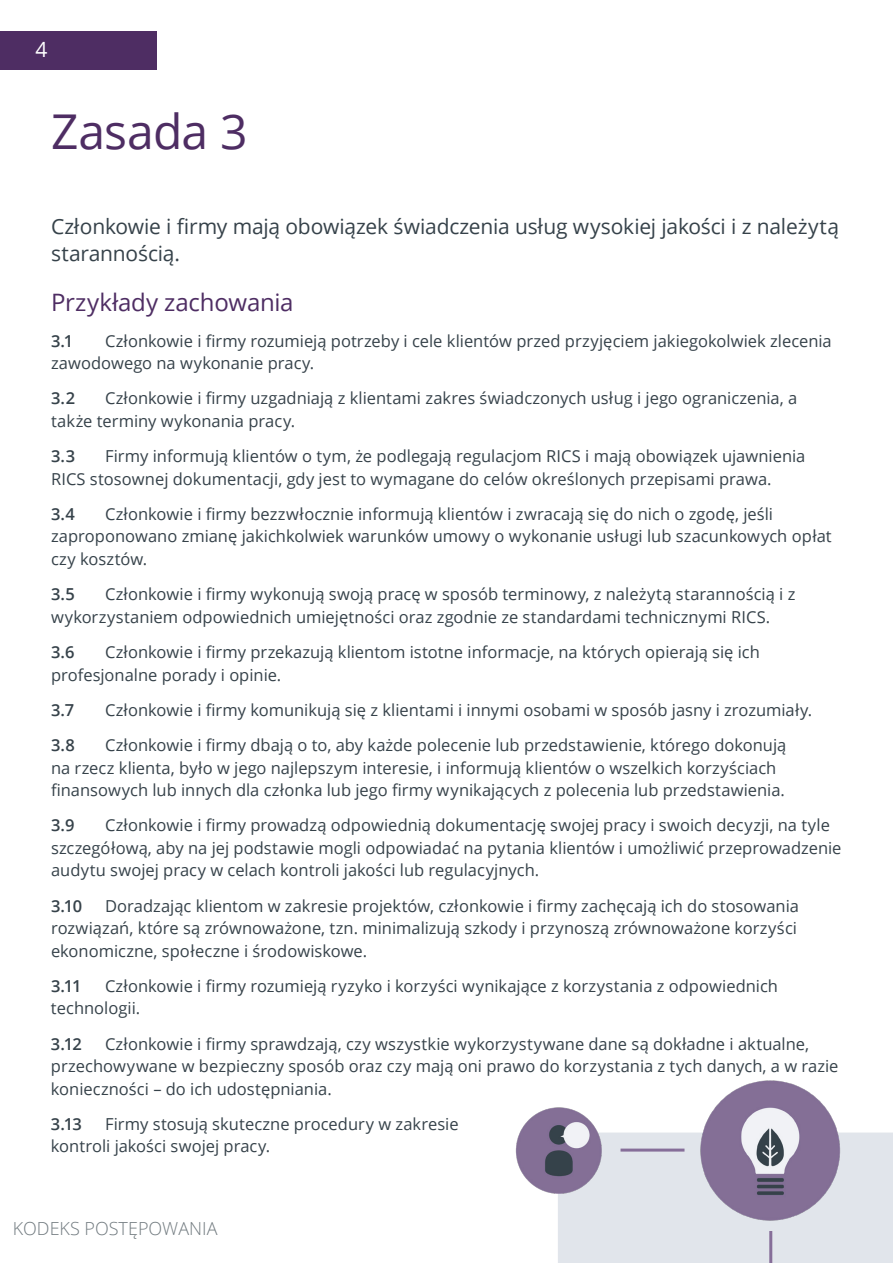
<style>
.page{position:relative;width:893px;height:1263px;background:#fff}
.page>*{position:absolute;margin:0;border:0;box-sizing:border-box;transform-origin:0 0}
.t1{font:48px "Open Sans";letter-spacing:-.015em;color:#4e2d63}
.t2{font:24px "Open Sans";letter-spacing:-.01em;color:#4e2d63}
.t3{font:21px/27px "Open Sans";letter-spacing:-.01em;color:#36424a}
.t4{font:300 18px "Open Sans";color:#727b80}
.t5{font:16.5px/22.5px "Open Sans";color:#36424a}
.t6{font:600 16.5px "Open Sans";letter-spacing:-.045em;color:#36424a}
.t7{font:13.5px "Open Sans";color:#fff}
.s1{font-size:21px}
</style>
<div class="page">
<div style="left:0;top:31px;width:157px;height:39px;background:#4e2d63"></div>
<div style="left:559px;top:1133px;width:333px;height:129px;background:#e1e5eb"></div>
<div style="left:558px;top:1132px;width:335px;height:131px;border:2px solid #e1e5eb"></div>
<img style="left:700px;top:1080px;width:142px;height:140px">
<hr style="left:620px;top:1148px;width:64px;height:3px;background:#866e99">
<img style="left:515px;top:1107px;width:87px;height:86px">
<hr style="left:769px;top:1231px;width:3px;height:32px;background:#866e99">
<p class="t7" style="left:35px;top:42px;width:14px">I P<span class="s1">4</span></p>
<h1 class="t1" style="left:51px;top:99px;width:198px">Zasada 3</h1>
<p class="t3" style="left:51px;top:212px;width:789px">Członkowie i firmy mają obowiązek świadczenia usług wysokiej jakości i z należytą starannością.</p>
<h2 class="t2" style="left:51px;top:286px;width:244px">Przykłady zachowania</h2>
<p class="t6" style="left:51px;top:329px;width:24px">3.1</p>
<p class="t5" style="left:51px;top:329px;width:782px;text-indent:54px">Członkowie i firmy rozumieją potrzeby i cele klientów przed przyjęciem jakiegokolwiek zlecenia zawodowego na wykonanie pracy.</p>
<p class="t6" style="left:51px;top:387px;width:26px">3.2</p>
<p class="t5" style="left:51px;top:387px;width:748px;text-indent:54px">Członkowie i firmy uzgadniają z klientami zakres świadczonych usług i jego ograniczenia, a także terminy wykonania pracy.</p>
<p class="t6" style="left:51px;top:445px;width:26px">3.3</p>
<p class="t5" style="left:51px;top:444px;width:756px;text-indent:54px">Firmy informują klientów o tym, że podlegają regulacjom RICS i mają obowiązek ujawnienia<br>RICS stosownej dokumentacji, gdy jest to wymagane do celów określonych przepisami prawa.</p>
<p class="t6" style="left:51px;top:503px;width:25px">3.4</p>
<p class="t5" style="left:51px;top:502px;width:782px;text-indent:54px">Członkowie i firmy bezzwłocznie informują klientów i zwracają się do nich o zgodę, jeśli zaproponowano zmianę jakichkolwiek warunków umowy o wykonanie usługi lub szacunkowych opłat czy kosztów.</p>
<p class="t6" style="left:51px;top:583px;width:26px">3.5</p>
<p class="t5" style="left:51px;top:582px;width:746px;text-indent:54px">Członkowie i firmy wykonują swoją pracę w sposób terminowy, z należytą starannością i z wykorzystaniem odpowiednich umiejętności oraz zgodnie ze standardami technicznymi RICS.</p>
<p class="t6" style="left:51px;top:641px;width:25px">3.6</p>
<p class="t5" style="left:51px;top:640px;width:710px;text-indent:54px">Członkowie i firmy przekazują klientom istotne informacje, na których opierają się ich profesjonalne porady i opinie.</p>
<p class="t6" style="left:51px;top:698px;width:25px">3.7</p>
<p class="t5" style="left:105px;top:698px;width:709px">Członkowie i firmy komunikują się z klientami i innymi osobami w sposób jasny i zrozumiały.</p>
<p class="t6" style="left:51px;top:734px;width:25px">3.8</p>
<p class="t5" style="left:51px;top:733px;width:737px;text-indent:54px">Członkowie i firmy dbają o to, aby każde polecenie lub przedstawienie, którego dokonują na rzecz klienta, było w jego najlepszym interesie, i informują klientów o wszelkich korzyściach finansowych lub innych dla członka lub jego firmy wynikających z polecenia lub przedstawienia.</p>
<p class="t6" style="left:51px;top:814px;width:25px">3.9</p>
<p class="t5" style="left:51px;top:814px;width:792px;text-indent:54px">Członkowie i firmy prowadzą odpowiednią dokumentację swojej pracy i swoich decyzji, na tyle szczegółową, aby na jej podstawie mogli odpowiadać na pytania klientów i umożliwić przeprowadzenie audytu swojej pracy w celach kontroli jakości lub regulacyjnych.</p>
<p class="t6" style="left:51px;top:894px;width:33px">3.10</p>
<p class="t5" style="left:51px;top:894px;width:749px;text-align:justify;text-indent:54px">Doradzając klientom w zakresie projektów, członkowie i firmy zachęcają ich do stosowania rozwiązań, które są zrównoważone, tzn. minimalizują szkody i przynoszą zrównoważone korzyści ekonomiczne, społeczne i środowiskowe.</p>
<p class="t6" style="left:51px;top:974px;width:32px">3.11</p>
<p class="t5" style="left:51px;top:974px;width:729px;text-indent:54px">Członkowie i firmy rozumieją ryzyko i korzyści wynikające z korzystania z odpowiednich technologii.</p>
<p class="t6" style="left:51px;top:1032px;width:32px">3.12</p>
<p class="t5" style="left:51px;top:1032px;width:789px;text-indent:54px">Członkowie i firmy sprawdzają, czy wszystkie wykorzystywane dane są dokładne i aktualne, przechowywane w bezpieczny sposób oraz czy mają oni prawo do korzystania z tych danych, a w razie konieczności – do ich udostępniania.</p>
<p class="t6" style="left:51px;top:1112px;width:33px">3.13</p>
<p class="t5" style="left:51px;top:1112px;width:409px;text-indent:54px">Firmy stosują skuteczne procedury w zakresie kontroli jakości swojej pracy.</p>
<p class="t4" style="left:13px;top:1216px;width:206px">KODEKS POSTĘPOWANIA</p>
</div>
